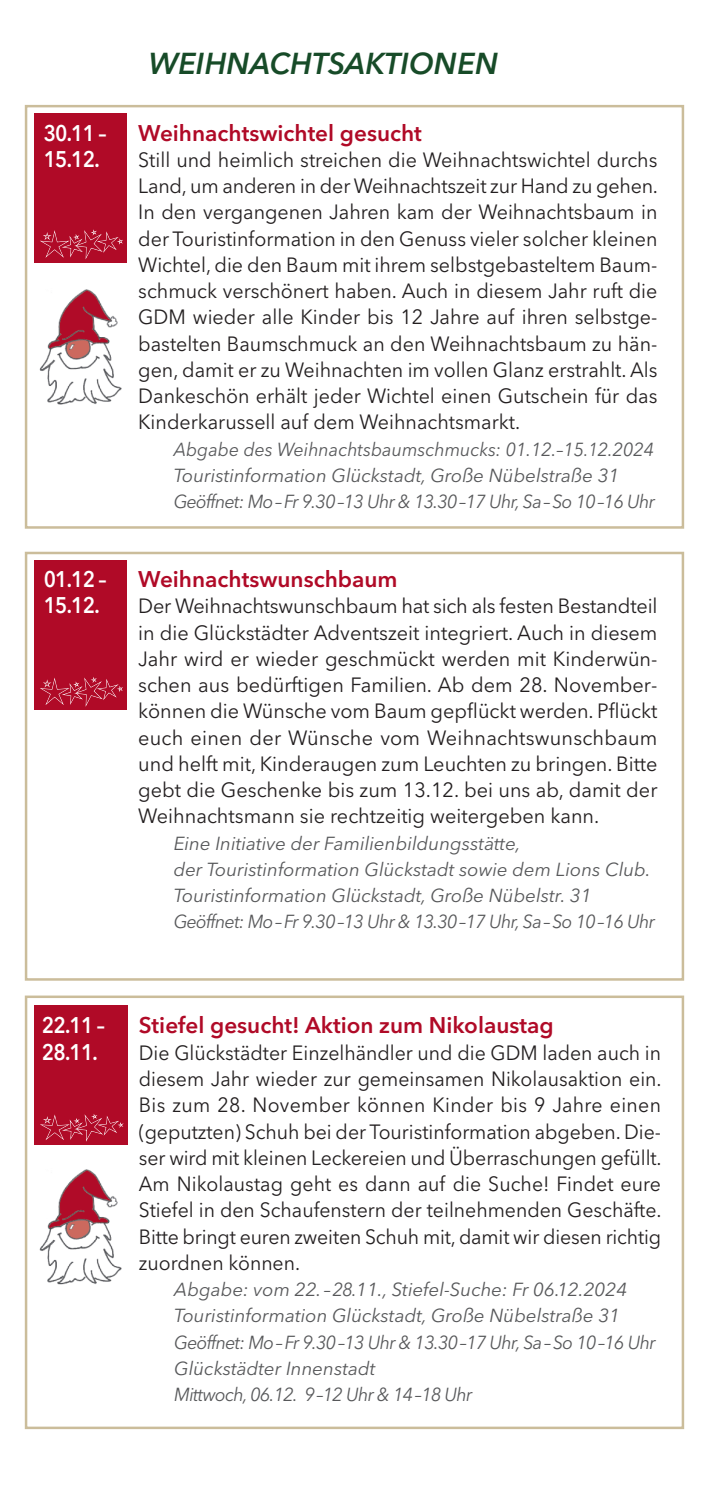
<style>
.page{position:relative;width:709px;height:1489px;background:#fff}
.page>*{position:absolute;margin:0;border:0;box-sizing:border-box;transform-origin:0 0}
.t1{font:italic 600 30px "Avenir Next LT Pro";color:#174b28}
.t2{font:600 22.5px "Avenir Next LT Pro";color:#b00a27}
.t3{font:600 22.5px/26.2px "Avenir Next LT Pro";letter-spacing:-.04em;color:#fff;scale:.9 1}
.t4{font:20.5px/26.2px "Avenir Next LT Pro";color:#231f20;text-align:justify;scale:.96 1}
.t5{font:20.5px/26.2px "Avenir Next LT Pro";color:#231f20;text-align:justify}
.t6{font:20.5px/26.2px "Avenir Next LT Pro";color:#231f20;text-align:justify;scale:.95 1}
.t7{font:italic 18.75px/26.2px "Avenir Next LT Pro";color:#57585a}
.t8{font:italic 18.75px/26.2px "Avenir Next LT Pro";color:#57585a;scale:.95 1}
</style>
<div class="page">
<div style="left:25px;top:105px;width:659px;height:423px;border:2px solid #cbbd9b"></div>
<div style="left:35px;top:113px;width:92px;height:149px;background:#b00a27"></div>
<div style="left:25px;top:995px;width:659px;height:433px;border:2px solid #cbbd9b"></div>
<svg style="left:40px;top:229px;width:83px;height:30px"></svg>
<div style="left:25px;top:551px;width:659px;height:429px;border:2px solid #cbbd9b"></div>
<div style="left:35px;top:561px;width:92px;height:148px;background:#b00a27"></div>
<svg style="left:40px;top:677px;width:83px;height:29px"></svg>
<div style="left:35px;top:1005px;width:92px;height:139px;background:#b00a27"></div>
<svg style="left:40px;top:1114px;width:84px;height:27px"></svg>
<img style="left:39px;top:1169px;width:83px;height:116px">
<img style="left:39px;top:289px;width:83px;height:116px">
<p class="t3" style="left:44px;top:122px;width:72px">30.11 –<br>15.12.</p>
<p class="t3" style="left:44px;top:568px;width:72px">01.12 –<br>15.12.</p>
<h1 class="t1" style="left:149px;top:53px;width:351px">WEIHNACHTSAKTIONEN</h1>
<p class="t2" style="left:138px;top:125px;width:285px">Weihnachtswichtel gesucht</p>
<p class="t4" style="left:138px;top:149px;width:543px">Still und heimlich streichen die Weihnachtswichtel durchs land, um anderen in der Weihnachtszeit zur hand zu gehen. in den vergangenen Jahren kam der Weihnachtsbaum in der touristinformation in den genuss vieler solcher kleinen Wichtel, die den Baum mit ihrem selbstgebasteltem Baum&shy;schmuck verschönert haben. Auch in diesem Jahr ruft die gdm wieder alle Kinder bis 12 Jahre auf ihren selbstge&shy;bastelten Baumschmuck an den Weihnachtsbaum zu hän&shy;gen, damit er zu Weihnachten im vollen glanz erstrahlt. Als dankeschön erhält jeder Wichtel einen gutschein für das Kinderkarussell auf dem Weihnachtsmarkt.</p>
<p class="t8" style="left:174px;top:438px;width:508px">Abgabe des Weihnachtsbaumschmucks: 01.12.–15.12.2024<br>Touristinformation Glückstadt, Große Nübelstraße 31<br>Geöffnet: Mo–Fr 9.30–13 Uhr &amp; 13.30–17 Uhr, Sa–So 10–16 Uhr</p>
<p class="t2" style="left:138px;top:571px;width:261px">Weihnachtswunschbaum</p>
<p class="t5" style="left:138px;top:595px;width:521px">der Weihnachtswunschbaum hat sich als festen Bestandteil in die glückstädter Adventszeit integriert. Auch in diesem Jahr wird er wieder geschmückt werden mit Kinderwün&shy;schen aus bedürftigen Familien. Ab dem 28. november&shy;können die Wünsche vom Baum gepflückt werden. pflückt euch einen der Wünsche vom Weihnachtswunschbaum und helft mit, Kinderaugen zum leuchten zu bringen. Bitte gebt die geschenke bis zum 13.12. bei uns ab, damit der Weihnachtsmann sie rechtzeitig weitergeben kann.</p>
<p class="t7" style="left:174px;top:832px;width:483px">Eine Initiative der Familienbildungsstätte,<br>der Touristinformation Glückstadt sowie dem Lions Club.<br>Touristinformation Glückstadt, Große Nübelstr. 31<br>Geöffnet: Mo–Fr 9.30–13 Uhr &amp; 13.30–17 Uhr, Sa–So 10–16 Uhr</p>
<p class="t3" style="left:42px;top:1015px;width:72px">22.11 –<br>28.11.</p>
<p class="t2" style="left:139px;top:1017px;width:416px">Stiefel gesucht! Aktion zum Nikolaustag</p>
<p class="t6" style="left:139px;top:1041px;width:552px">die glückstädter einzelhändler und die gdm laden auch in diesem Jahr wieder zur gemeinsamen nikolausaktion ein.<br>Bis zum 28. november können Kinder bis 9 Jahre einen (geputzten) Schuh bei der touristinformation abgeben. die&shy;ser wird mit kleinen leckereien und überraschungen gefüllt.<br>Am nikolaustag geht es dann auf die Suche! Findet eure Stiefel in den Schaufenstern der teilnehmenden geschäfte.<br>Bitte bringt euren zweiten Schuh mit, damit wir diesen richtig zuordnen können.</p>
<p class="t7" style="left:174px;top:1278px;width:483px">Abgabe: vom 22. –28.11., Stiefel-Suche: Fr 06.12.2024<br>Touristinformation Glückstadt, Große Nübelstraße 31<br>Geöffnet: Mo–Fr 9.30–13 Uhr &amp; 13.30–17 Uhr, Sa–So 10–16 Uhr Glückstädter Innenstadt<br>Mittwoch, 06.12. 9–12 Uhr &amp; 14–18 Uhr</p>
</div>
